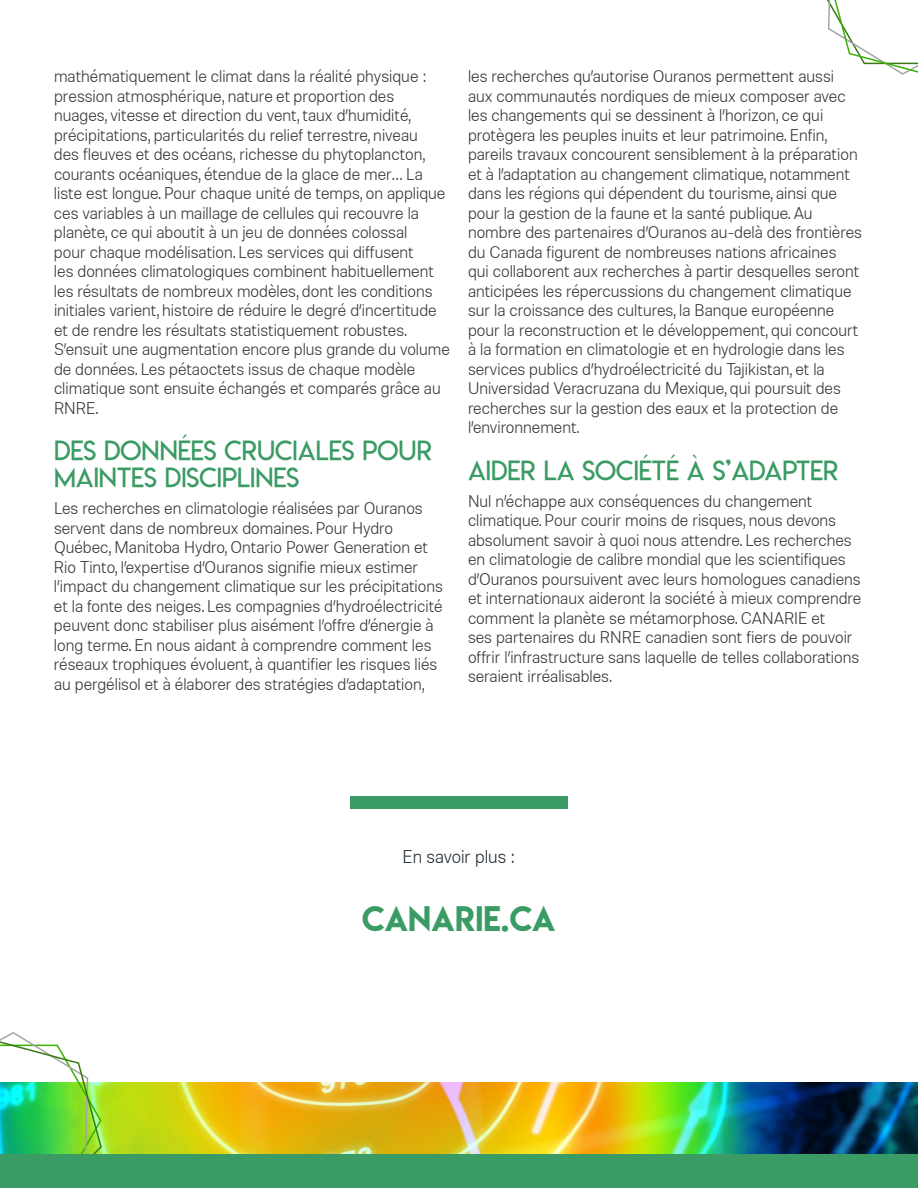
<style>
.page{position:relative;width:918px;height:1188px;background:#fff}
.page>*{position:absolute;margin:0;border:0;box-sizing:border-box;transform-origin:0 0}
.t1{font:31.5px "Lemon Milk";color:#3a9b64}
.t2{font:27px/27px "Lemon Milklight";color:#3a9b64}
.t3{font:300 18px "Molde";color:#212a31}
.t4{font:300 16.5px/19.5px "Molde";color:#333334}
</style>
<div class="page">
<img style="left:103px;top:1082px;width:815px;height:73px">
<div style="left:350px;top:796px;width:218px;height:13px;background:#3a9b64"></div>
<svg style="left:827px;top:0;width:91px;height:75px"></svg>
<img style="left:0;top:1032px;width:103px;height:123px">
<div style="left:0;top:1155px;width:918px;height:33px;background:#3a9b64"></div>
<p class="t4" style="left:54px;top:66px;width:397px">mathématiquement le climat dans la réalité physique : pression atmosphérique, nature et proportion des nuages, vitesse et direction du vent, taux d’humidité, précipitations, particularités du relief terrestre, niveau<br>des fleuves et des océans, richesse du phytoplancton, courants océaniques, étendue de la glace de mer… La liste est longue. Pour chaque unité de temps, on applique ces variables à un maillage de cellules qui recouvre la planète, ce qui aboutit à un jeu de données colossal<br>pour chaque modélisation. Les services qui diffusent<br>les données climatologiques combinent habituellement les résultats de nombreux modèles, dont les conditions initiales varient, histoire de réduire le degré d’incertitude et de rendre les résultats statistiquement robustes.<br>S’ensuit une augmentation encore plus grande du volume de données. Les pétaoctets issus de chaque modèle climatique sont ensuite échangés et comparés grâce au RNRE.</p>
<h2 class="t2" style="left:54px;top:437px;width:379px">DES DONNÉES CRUCIALES POUR<br>MAINTES DISCIPLINES</h2>
<p class="t4" style="left:54px;top:498px;width:390px">Les recherches en climatologie réalisées par Ouranos servent dans de nombreux domaines. Pour Hydro Québec, Manitoba Hydro, Ontario Power Generation et Rio Tinto, l’expertise d’Ouranos signifie mieux estimer l’impact du changement climatique sur les précipitations et la fonte des neiges. Les compagnies d’hydroélectricité peuvent donc stabiliser plus aisément l’offre d’énergie à long terme. En nous aidant à comprendre comment les réseaux trophiques évoluent, à quantifier les risques liés au pergélisol et à élaborer des stratégies d’adaptation,</p>
<p class="t4" style="left:468px;top:66px;width:395px">les recherches qu’autorise Ouranos permettent aussi aux communautés nordiques de mieux composer avec les changements qui se dessinent à l’horizon, ce qui protègera les peuples inuits et leur patrimoine. Enfin, pareils travaux concourent sensiblement à la préparation et à l’adaptation au changement climatique, notamment dans les régions qui dépendent du tourisme, ainsi que pour la gestion de la faune et la santé publique. Au nombre des partenaires d’Ouranos au-delà des frontières du Canada figurent de nombreuses nations africaines<br>qui collaborent aux recherches à partir desquelles seront anticipées les répercussions du changement climatique sur la croissance des cultures, la Banque européenne pour la reconstruction et le développement, qui concourt à la formation en climatologie et en hydrologie dans les services publics d’hydroélectricité du Tajikistan, et la Universidad Veracruzana du Mexique, qui poursuit des recherches sur la gestion des eaux et la protection de l’environnement.</p>
<h2 class="t2" style="left:468px;top:457px;width:372px">AIDER LA SOCIÉTÉ À S’ADAPTER</h2>
<p class="t4" style="left:468px;top:491px;width:395px">Nul n’échappe aux conséquences du changement climatique. Pour courir moins de risques, nous devons absolument savoir à quoi nous attendre. Les recherches en climatologie de calibre mondial que les scientifiques d’Ouranos poursuivent avec leurs homologues canadiens et internationaux aideront la société à mieux comprendre comment la planète se métamorphose. CANARIE et<br>ses partenaires du RNRE canadien sont fiers de pouvoir offrir l’infrastructure sans laquelle de telles collaborations seraient irréalisables.</p>
<p class="t3" style="left:403px;top:845px;width:114px">En savoir plus :</p>
<h1 class="t1" style="left:362px;top:896px;width:195px">CANARIE.CA</h1>
</div>
